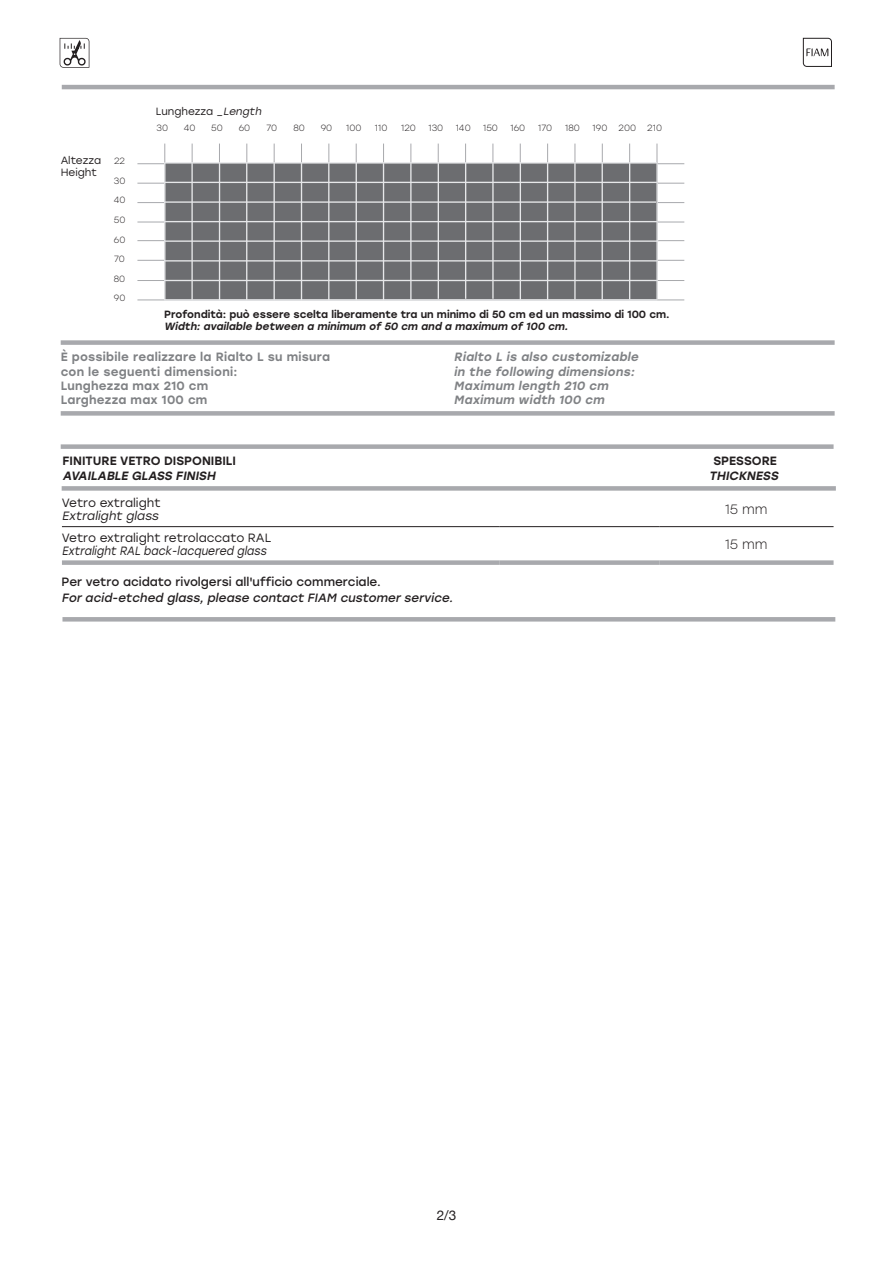
<style>
.page{position:relative;width:893px;height:1263px;background:#fff}
.page>*{position:absolute;margin:0;border:0;box-sizing:border-box;transform-origin:0 0}
.t1{font:300 13.5px "Stolzl";color:#231f20}
.Paragrafo_base{font:13.5px "Helvetica Neue";color:#231f20}
._3-descrizione_model{font:500 12px "Stolzl";letter-spacing:.02em;color:#808285}
._3-descrizione_model-2{font:italic 500 12px "Stolzl";color:#808285}
.t2{font:italic 12px "Stolzl";color:#231f20}
.t3{font:12px "Stolzl";color:#231f20}
.t4{font:12px "Stolzl";color:#231f20}
.t5{font:500 12px "Stolzl";color:#231f20}
.t6{font:italic 12px "Stolzl";color:#231f20;scale:.9 1}
.t7{font:italic 500 12px "Stolzl";color:#231f20}
.t8{font:italic 12px "Stolzl";color:#231f20}
.t9{font:500 10.5px "Stolzl";color:#231f20}
.t10{font:italic 500 10.5px "Stolzl";color:#231f20}
.t11{font:10.5px "Stolzl";color:#231f20}
.t12{font:300 9px "Stolzl";letter-spacing:.01em;color:#231f20}
.s1{font-style:italic}
</style>
<div class="page">
<svg style="left:60px;top:38px;width:29px;height:30px"></svg>
<svg style="left:803px;top:38px;width:29px;height:29px"></svg>
<div style="left:61px;top:444px;width:773px;height:5px;background:#a8a9ad"></div>
<hr style="left:62px;top:526px;width:438px;height:1px;background:#231f20">
<hr style="left:500px;top:526px;width:159px;height:1px;background:#231f20">
<hr style="left:659px;top:526px;width:175px;height:1px;background:#231f20">
<div style="left:62px;top:560px;width:438px;height:5px;background:#a8a9ad"></div>
<div style="left:500px;top:560px;width:159px;height:5px;background:#a8a9ad"></div>
<div style="left:659px;top:560px;width:175px;height:5px;background:#a8a9ad"></div>
<div style="left:62px;top:486px;width:774px;height:5px;background:#a8a9ad"></div>
<hr style="left:62px;top:617px;width:773px;height:4px;background:#a8a9ad">
<hr style="left:62px;top:85px;width:773px;height:4px;background:#a8a9ad">
<div style="left:61px;top:411px;width:774px;height:5px;background:#a8a9ad"></div>
<svg style="left:137px;top:144px;width:547px;height:156px"></svg>
<svg style="left:165px;top:164px;width:491px;height:135px;background:#6f7073"></svg>
<hr style="left:164px;top:163px;width:1px;height:137px;background:#e6e7e9">
<hr style="left:438px;top:163px;width:1px;height:136px;background:#e6e7e9">
<hr style="left:410px;top:163px;width:2px;height:137px;background:#e6e7e9">
<hr style="left:191px;top:163px;width:2px;height:137px;background:#e6e7e9">
<hr style="left:219px;top:163px;width:1px;height:137px;background:#e6e7e9">
<hr style="left:246px;top:163px;width:1px;height:137px;background:#e6e7e9">
<hr style="left:273px;top:163px;width:2px;height:137px;background:#e6e7e9">
<hr style="left:301px;top:163px;width:1px;height:137px;background:#e6e7e9">
<hr style="left:328px;top:163px;width:1px;height:137px;background:#e6e7e9">
<hr style="left:356px;top:163px;width:1px;height:137px;background:#e6e7e9">
<hr style="left:383px;top:163px;width:1px;height:137px;background:#e6e7e9">
<hr style="left:465px;top:163px;width:1px;height:136px;background:#e6e7e9">
<hr style="left:492px;top:163px;width:2px;height:136px;background:#e6e7e9">
<hr style="left:547px;top:163px;width:1px;height:137px;background:#e6e7e9">
<hr style="left:574px;top:163px;width:2px;height:137px;background:#e6e7e9">
<hr style="left:520px;top:163px;width:1px;height:137px;background:#e6e7e9">
<hr style="left:602px;top:163px;width:1px;height:137px;background:#e6e7e9">
<hr style="left:656px;top:163px;width:2px;height:137px;background:#e6e7e9">
<hr style="left:629px;top:163px;width:1px;height:137px;background:#e6e7e9">
<hr style="left:164px;top:162px;width:493px;height:2px;background:#e6e7e9">
<hr style="left:164px;top:299px;width:493px;height:2px;background:#e6e7e9">
<hr style="left:164px;top:182px;width:493px;height:1px;background:#e6e7e9">
<hr style="left:164px;top:201px;width:492px;height:2px;background:#e6e7e9">
<hr style="left:164px;top:240px;width:495px;height:2px;background:#e6e7e9">
<hr style="left:164px;top:221px;width:493px;height:1px;background:#e6e7e9">
<hr style="left:164px;top:260px;width:493px;height:2px;background:#e6e7e9">
<hr style="left:164px;top:280px;width:493px;height:1px;background:#e6e7e9">
<div style="left:61px;top:340px;width:774px;height:5px;background:#a8a9ad"></div>
<p class="t11" style="left:156px;top:104px;width:109px">Lunghezza _<span class="s1">Length</span></p>
<p class="t11" style="left:61px;top:153px;width:42px">Altezza</p>
<p class="t11" style="left:61px;top:165px;width:38px">Height</p>
<p class="t12" style="left:114px;top:155px;width:13px">22</p>
<p class="t12" style="left:114px;top:175px;width:13px">30</p>
<p class="t12" style="left:114px;top:194px;width:13px">40</p>
<p class="t12" style="left:114px;top:214px;width:13px">50</p>
<p class="t12" style="left:114px;top:234px;width:13px">60</p>
<p class="t12" style="left:114px;top:253px;width:12px">70</p>
<p class="t12" style="left:114px;top:273px;width:13px">80</p>
<p class="t12" style="left:114px;top:292px;width:13px">90</p>
<p class="t12" style="left:157px;top:122px;width:13px">30</p>
<p class="t12" style="left:184px;top:122px;width:13px">40</p>
<p class="t12" style="left:211px;top:122px;width:13px">50</p>
<p class="t12" style="left:239px;top:122px;width:13px">60</p>
<p class="t12" style="left:266px;top:122px;width:12px">70</p>
<p class="t12" style="left:293px;top:122px;width:13px">80</p>
<p class="t12" style="left:321px;top:122px;width:13px">90</p>
<p class="t12" style="left:346px;top:122px;width:17px">100</p>
<p class="t12" style="left:375px;top:122px;width:14px">110</p>
<p class="t12" style="left:401px;top:122px;width:16px">120</p>
<p class="t12" style="left:428px;top:122px;width:16px">130</p>
<p class="t12" style="left:456px;top:122px;width:16px">140</p>
<p class="t12" style="left:483px;top:122px;width:16px">150</p>
<p class="t12" style="left:510px;top:122px;width:16px">160</p>
<p class="t12" style="left:538px;top:122px;width:16px">170</p>
<p class="t12" style="left:565px;top:122px;width:16px">180</p>
<p class="t12" style="left:593px;top:122px;width:16px">190</p>
<p class="t12" style="left:618px;top:122px;width:19px">200</p>
<p class="t12" style="left:647px;top:122px;width:16px">210</p>
<p class="t9" style="left:164px;top:307px;width:507px">Profondità: può essere scelta liberamente tra un minimo di 50 cm ed un massimo di 100 cm.</p>
<p class="t10" style="left:164px;top:319px;width:408px">Width: available between a minimum of 50 cm and a maximum of 100 cm.</p>
<p class="_3-descrizione_model" style="left:61px;top:349px;width:271px">È possibile realizzare la Rialto L su misura</p>
<p class="_3-descrizione_model" style="left:61px;top:363px;width:178px">con le seguenti dimensioni:</p>
<p class="_3-descrizione_model" style="left:61px;top:377px;width:149px">Lunghezza max 210 cm</p>
<p class="_3-descrizione_model" style="left:61px;top:391px;width:148px">Larghezza max 100 cm</p>
<p class="_3-descrizione_model-2" style="left:454px;top:349px;width:189px">Rialto L is also customizable</p>
<p class="_3-descrizione_model-2" style="left:454px;top:363px;width:185px">in the following dimensions:</p>
<p class="_3-descrizione_model-2" style="left:454px;top:377px;width:159px">Maximum length 210 cm</p>
<p class="_3-descrizione_model-2" style="left:454px;top:391px;width:155px">Maximum width 100 cm</p>
<p class="t5" style="left:63px;top:453px;width:175px">FINITURE VETRO DISPONIBILI</p>
<p class="t5" style="left:713px;top:453px;width:65px">SPESSORE</p>
<p class="t7" style="left:63px;top:468px;width:157px">AVAILABLE GLASS FINISH</p>
<p class="t7" style="left:709px;top:468px;width:73px">THICKNESS</p>
<p class="t4" style="left:62px;top:494px;width:100px">Vetro extralight</p>
<p class="t8" style="left:62px;top:507px;width:101px">Extralight glass</p>
<p class="t1" style="left:725px;top:500px;width:44px">15 mm</p>
<p class="t4" style="left:62px;top:529px;width:211px">Vetro extralight retrolaccato RAL</p>
<p class="t6" style="left:62px;top:542px;width:232px">Extralight RAL back-lacquered glass</p>
<p class="t3" style="left:62px;top:573px;width:321px">Per vetro acidato rivolgersi all'ufficio commerciale.</p>
<p class="t2" style="left:62px;top:589px;width:395px">For acid-etched glass, please contact FIAM customer service.</p>
<p class="Paragrafo_base" style="left:437px;top:1205px;width:21px">2/3</p>
<p class="t1" style="left:725px;top:535px;width:44px">15 mm</p>
</div>
